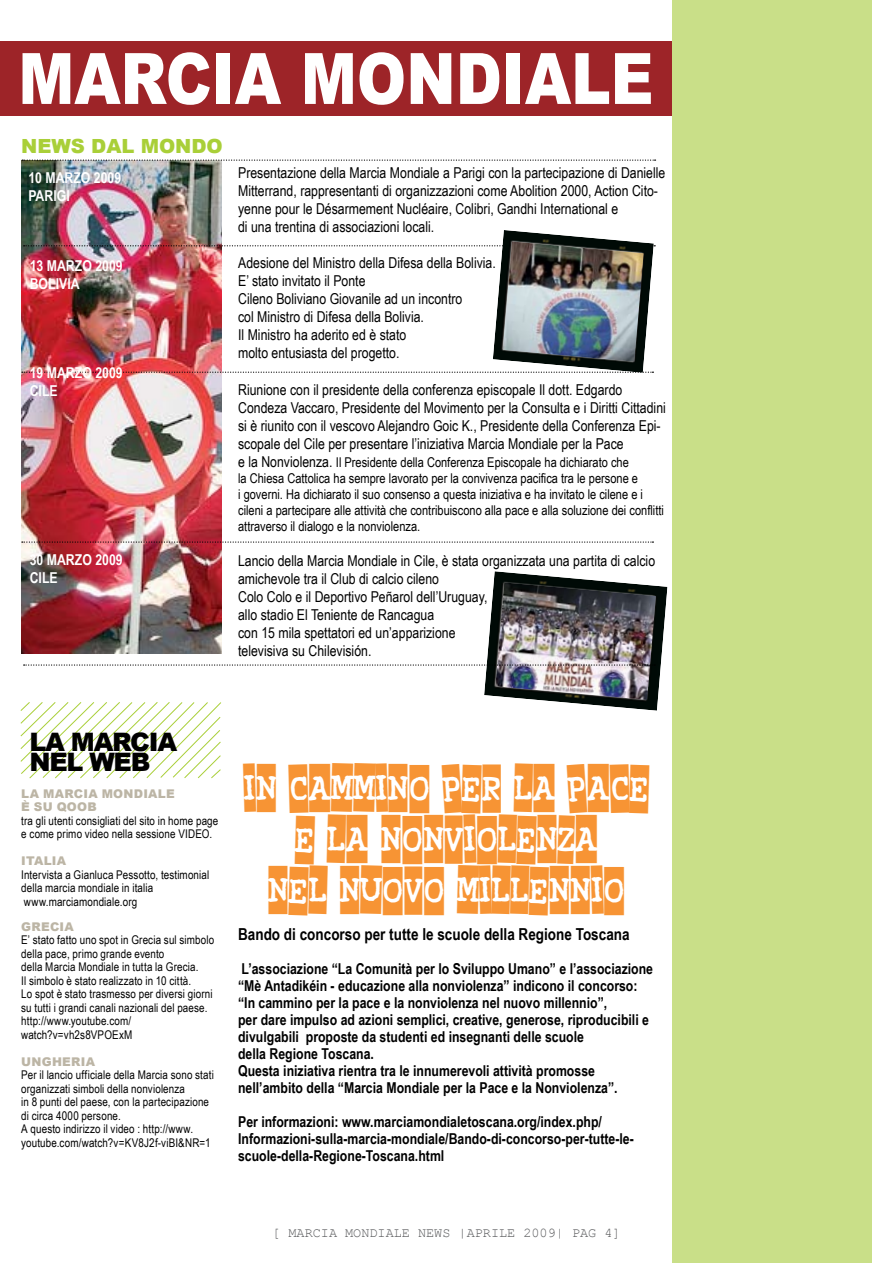
<style>
.page{position:relative;width:893px;height:1263px;background:#fff}
.page>*{position:absolute;margin:0;border:0;box-sizing:border-box;transform-origin:0 0}
.t1{font:900 70.95px "Arial";color:#fff;scale:.84 1}
.t2{font:45px/51px "Xerography";letter-spacing:.005em;color:#f79434;text-align:center;scale:.95 1}
.t3{font:900 25.5px/20.4px "Arial";letter-spacing:-.05em;color:#000}
.t4{font:900 19.5px "Arial";letter-spacing:-.005em;color:#a9cf38}
.t5{font:700 16.5px "Arial Narrow";color:#000}
.t6{font:15px/18px "Arial Narrow";color:#000}
.t7{font:700 15px/17px "Arial Narrow";color:#000}
.t8{font:700 15px/18px "Arial Narrow";color:#fff}
.t9{font:13.5px/16.2px "Arial Narrow";color:#000}
.t10{font:13.5px "Courier New";color:#58595b}
.t11{font:12px/13.5px "Arial Narrow";letter-spacing:.01em;color:#000}
.t12{font:900 12px/13.5px "Arial";letter-spacing:.02em;color:#bcb5a5}
.s1{font-size:15px}
</style>
<div class="page">
<img style="left:21px;top:160px;width:200px;height:494px">
<div style="left:0;top:42px;width:850px;height:74px;background:#9d2428"></div>
<svg style="left:20px;top:702px;width:201px;height:77px"></svg>
<img style="left:484px;top:571px;width:183px;height:140px">
<svg style="left:22px;top:160px;width:634px;height:1px"></svg>
<svg style="left:22px;top:541px;width:631px;height:2px"></svg>
<svg style="left:24px;top:664px;width:631px;height:2px"></svg>
<svg style="left:24px;top:245px;width:631px;height:1px"></svg>
<svg style="left:22px;top:372px;width:471px;height:1px"></svg>
<img style="left:493px;top:230px;width:161px;height:143px">
<div style="left:672px;top:0;width:200px;height:1263px;background:#c9df88"></div>
<h1 class="t1" style="left:18px;top:39px;width:758px">MARCIA MONDIALE</h1>
<h3 class="t4" style="left:21px;top:135px;width:203px">NEWS DAL MONDO</h3>
<p class="t8" style="left:28px;top:168px;width:94px">10 MARZO 2009<br>PARIGI</p>
<p class="t8" style="left:30px;top:256px;width:94px">13 MARZO 2009<br>BOLIVIA</p>
<p class="t8" style="left:30px;top:364px;width:94px">19 MARZO 2009<br>CILE</p>
<p class="t8" style="left:30px;top:551px;width:94px">30 MARZO 2009<br>CILE</p>
<p class="t6" style="left:238px;top:164px;width:429px">Presentazione della Marcia Mondiale a Parigi con la partecipazione di Danielle Mitterrand, rappresentanti di organizzazioni come Abolition 2000, Action Cito&shy;yenne pour le Désarmement Nucléaire, Colibri, Gandhi International e<br>di una trentina di associazioni locali.</p>
<p class="t6" style="left:238px;top:254px;width:259px">Adesione del Ministro della Difesa della Bolivia.<br>E’ stato invitato il Ponte<br>Cileno Boliviano Giovanile ad un incontro<br>col Ministro di Difesa della Bolivia.<br>Il Ministro ha aderito ed è stato<br>molto entusiasta del progetto.</p>
<p class="t6" style="left:238px;top:380px;width:429px">Riunione con il presidente della conferenza episcopale Il dott. Edgardo Condeza Vaccaro, Presidente del Movimento per la Consulta e i Diritti Cittadini si è riunito con il vescovo Alejandro Goic K., Presidente della Conferenza Epi&shy;scopale del Cile per presentare l’iniziativa Marcia Mondiale per la Pace</p>
<p class="t9" style="left:238px;top:454px;width:427px"><span class="s1">e la Nonviolenza.</span> Il Presidente della Conferenza Episcopale ha dichiarato che<br>la Chiesa Cattolica ha sempre lavorato per la convivenza pacifica tra le persone e<br>i governi. Ha dichiarato il suo consenso a questa iniziativa e ha invitato le cilene e i cileni a partecipare alle attività che contribuiscono alla pace e alla soluzione dei conflitti attraverso il dialogo e la nonviolenza.</p>
<p class="t6" style="left:238px;top:551px;width:419px">Lancio della Marcia Mondiale in Cile, è stata organizzata una partita di calcio amichevole tra il Club di calcio cileno<br>Colo Colo e il Deportivo Peñarol dell’Uruguay,<br>allo stadio El Teniente de Rancagua<br>con 15 mila spettatori ed un’apparizione<br>televisiva su Chilevisión.</p>
<h3 class="t3" style="left:30px;top:731px;width:149px">LA MARCIA<br>NEL WEB</h3>
<p class="t12" style="left:21px;top:787px;width:155px">LA MARCIA MONDIALE<br>È SU QOOB</p>
<p class="t11" style="left:21px;top:814px;width:199px">tra gli utenti consigliati del sito in home page e come primo video nella sessione VIDEO.</p>
<p class="t12" style="left:21px;top:854px;width:46px">ITALIA</p>
<p class="t11" style="left:21px;top:868px;width:190px">Intervista a Gianluca Pessotto, testimonial della marcia mondiale in italia www.marciamondiale.org</p>
<p class="t12" style="left:21px;top:920px;width:54px">GRECIA</p>
<p class="t11" style="left:21px;top:933px;width:195px">E’ stato fatto uno spot in Grecia sul simbolo della pace, primo grande evento<br>della Marcia Mondiale in tutta la Grecia.<br>Il simbolo è stato realizzato in 10 città.<br>Lo spot è stato trasmesso per diversi giorni su tutti i grandi canali nazionali del paese. http://www.youtube.com/ watch?v=vh2s8VPOExM</p>
<p class="t12" style="left:21px;top:1055px;width:75px">UNGHERIA</p>
<p class="t11" style="left:21px;top:1068px;width:194px">Per il lancio ufficiale della Marcia sono stati organizzati simboli della nonviolenza<br>in 8 punti del paese, con la partecipazione di circa 4000 persone.<br>A questo indirizzo il video : http://www. youtube.com/watch?v=KV8J2f-viBI&amp;NR=1</p>
<h2 class="t2" style="left:244px;top:763px;width:429px">IN CAMMINO PER LA PACE<br>E LA NONVIOLENZA<br>NEL NUOVO MILLENNIO</h2>
<p class="t5" style="left:238px;top:924px;width:393px">Bando di concorso per tutte le scuole della Regione Toscana</p>
<p class="t7" style="left:238px;top:960px;width:416px">L’associazione “La Comunità per lo Sviluppo Umano” e l’associazione “Mè Antadikéin - educazione alla nonviolenza” indicono il concorso: “In cammino per la pace e la nonviolenza nel nuovo millennio”,<br>per dare impulso ad azioni semplici, creative, generose, riproducibili e divulgabili proposte da studenti ed insegnanti delle scuole<br>della Regione Toscana.<br>Questa iniziativa rientra tra le innumerevoli attività promosse nell’ambito della “Marcia Mondiale per la Pace e la Nonviolenza”.</p>
<p class="t7" style="left:238px;top:1113px;width:397px">Per informazioni: www.marciamondialetoscana.org/index.php/<br>Informazioni-sulla-marcia-mondiale/Bando-di-concorso-per-tutte-le&shy;scuole-della-Regione-Toscana.html</p>
<p class="t10" style="left:272px;top:1226px;width:350px">[ marcia mondiale news |aPrile 2009| Pag 4]</p>
</div>
